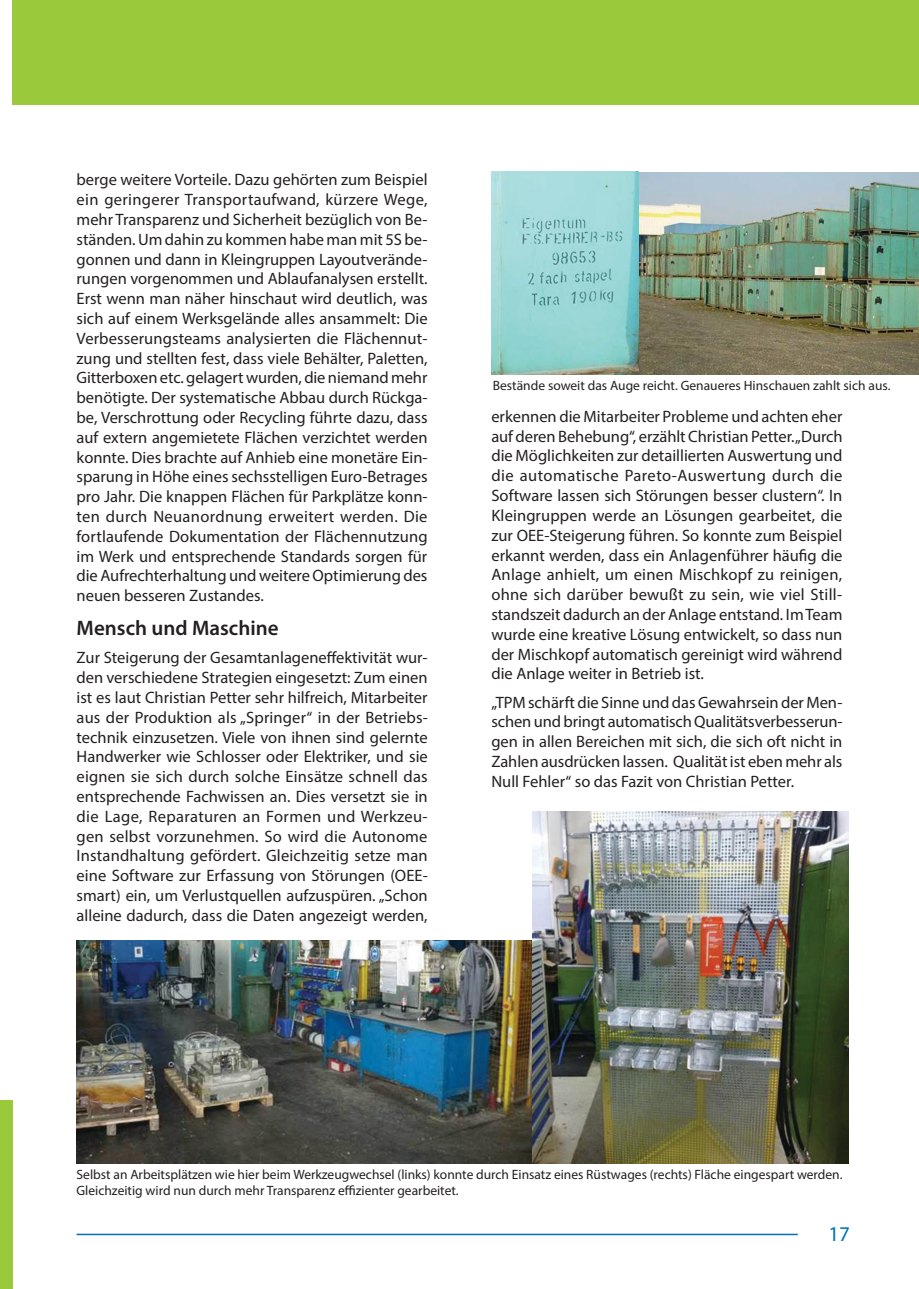
<style>
.page{position:relative;width:919px;height:1289px;background:#fff}
.page>*{position:absolute;margin:0;border:0;box-sizing:border-box;transform-origin:0 0}
.t1{font:600 21px "Myriad Pro";color:#231f20}
.t2{font:21px "Myriad Pro";color:#0072bc}
.t3{font:16.5px/19.8px "Myriad Pro";color:#231f20;text-align:justify}
.t4{font:13.5px/16.2px "Myriad Pro";color:#231f20}
</style>
<div class="page">
<hr style="left:77px;top:1233px;width:720px;height:2px;background:#0072bc">
<div style="left:13px;top:0;width:905px;height:104px;background:#9aca3c"></div>
<div style="left:0;top:1100px;width:12px;height:188px;background:#9aca3c"></div>
<img style="left:76px;top:940px;width:457px;height:223px">
<img style="left:533px;top:811px;width:315px;height:352px">
<img style="left:638px;top:172px;width:280px;height:202px">
<img style="left:491px;top:172px;width:147px;height:203px">
<p class="t3" style="left:77px;top:170px;width:352px">berge weitere Vorteile. Dazu gehörten zum Beispiel ein geringerer Transportaufwand, kürzere Wege, mehr Transparenz und Sicherheit bezüglich von Be&shy;ständen. Um dahin zu kommen habe man mit 5S be&shy;gonnen und dann in Kleingruppen Layoutverände&shy;rungen vorgenommen und Ablaufanalysen erstellt.<br>Erst wenn man näher hinschaut wird deutlich, was sich auf einem Werksgelände alles ansammelt: Die Verbesserungsteams analysierten die Flächennut&shy;zung und stellten fest, dass viele Behälter, Paletten, Gitterboxen etc. gelagert wurden, die niemand mehr benötigte. Der systematische Abbau durch Rückga&shy;be, Verschrottung oder Recycling führte dazu, dass auf extern angemietete Flächen verzichtet werden konnte. Dies brachte auf Anhieb eine monetäre Ein&shy;sparung in Höhe eines sechsstelligen Euro-Betrages pro Jahr. Die knappen Flächen für Parkplätze konn&shy;ten durch Neuanordnung erweitert werden. Die fortlaufende Dokumentation der Flächennutzung im Werk und entsprechende Standards sorgen für die Aufrechterhaltung und weitere Optimierung des neuen besseren Zustandes.</p>
<p class="t1" style="left:77px;top:614px;width:203px">Mensch und Maschine</p>
<p class="t3" style="left:77px;top:647px;width:353px">Zur Steigerung der Gesamtanlageneffektivität wur&shy;den verschiedene Strategien eingesetzt: Zum einen ist es laut Christian Petter sehr hilfreich, Mitarbeiter aus der Produktion als „Springer“ in der Betriebs&shy;technik einzusetzen. Viele von ihnen sind gelernte Handwerker wie Schlosser oder Elektriker, und sie eignen sie sich durch solche Einsätze schnell das entsprechende Fachwissen an. Dies versetzt sie in die Lage, Reparaturen an Formen und Werkzeu&shy;gen selbst vorzunehmen. So wird die Autonome Instandhaltung gefördert. Gleichzeitig setze man eine Software zur Erfassung von Störungen (OEE&shy;smart) ein, um Verlustquellen aufzuspüren. „Schon alleine dadurch, dass die Daten angezeigt werden,</p>
<p class="t4" style="left:493px;top:377px;width:399px">Bestände soweit das Auge reicht. Genaueres Hinschauen zahlt sich aus.</p>
<p class="t3" style="left:491px;top:406px;width:353px">erkennen die Mitarbeiter Probleme und achten eher auf deren Behebung“, erzählt Christian Petter. „Durch die Möglichkeiten zur detaillierten Auswertung und die automatische Pareto-Auswertung durch die Software lassen sich Störungen besser clustern“. In Kleingruppen werde an Lösungen gearbeitet, die zur OEE-Steigerung führen. So konnte zum Beispiel erkannt werden, dass ein Anlagenführer häufig die Anlage anhielt, um einen Mischkopf zu reinigen, ohne sich darüber bewußt zu sein, wie viel Still&shy;standszeit dadurch an der Anlage entstand. Im Team wurde eine kreative Lösung entwickelt, so dass nun der Mischkopf automatisch gereinigt wird während die Anlage weiter in Betrieb ist.</p>
<p class="t3" style="left:491px;top:692px;width:352px">„TPM schärft die Sinne und das Gewahrsein der Men&shy;schen und bringt automatisch Qualitätsverbesserun&shy;gen in allen Bereichen mit sich, die sich oft nicht in Zahlen ausdrücken lassen. Qualität ist eben mehr als Null Fehler“ so das Fazit von Christian Petter.</p>
<p class="t4" style="left:77px;top:1166px;width:767px">Selbst an Arbeitsplätzen wie hier beim Werkzeugwechsel (links) konnte durch Einsatz eines Rüstwages (rechts) Fläche eingespart werden.<br>Gleichzeitig wird nun durch mehr Transparenz effizienter gearbeitet.</p>
<p class="t2" style="left:828px;top:1220px;width:23px">17</p>
</div>
